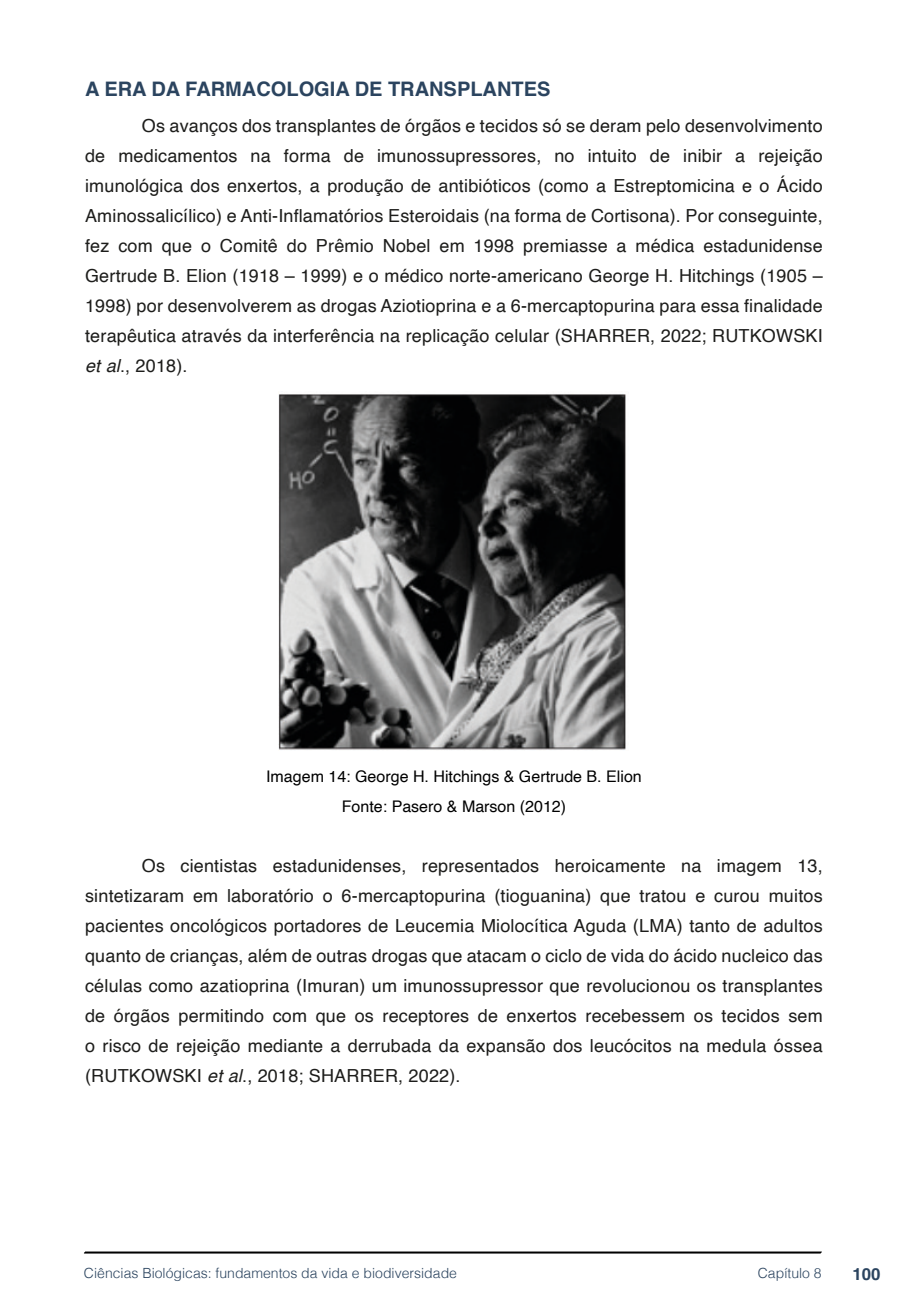
<style>
.page{position:relative;width:908px;height:1304px;background:#fff}
.page>*{position:absolute;margin:0;border:0;box-sizing:border-box;transform-origin:0 0}
.Subtitulo{font:700 20px "Helvetica";color:#2b445f}
.txt{font:18px/30px "Helvetica";letter-spacing:.01em;color:#1d1d1b;text-align:justify}
.t1{font:700 16.8px "Helvetica";color:#2b445f}
.imagens_graf_tab{font:16px "Helvetica";color:#000}
.t2{font:300 14px "Helvetica";color:#2b445f}
.s1{font-style:italic}
</style>
<div class="page">
<svg style="left:84px;top:1251px;width:737px;height:3px;background:#515151"></svg>
<img style="left:278px;top:394px;width:348px;height:356px">
<p class="Subtitulo" style="left:85px;top:77px;width:466px">A ERA DA FARMACOLOGIA DE TRANSPLANTES</p>
<p class="txt" style="left:85px;top:111px;width:738px;text-indent:57px">Os avanços dos transplantes de órgãos e tecidos só se deram pelo desenvolvimento de medicamentos na forma de imunossupressores, no intuito de inibir a rejeição imunológica dos enxertos, a produção de antibióticos (como a Estreptomicina e o Ácido Aminossalicílico) e Anti-Inflamatórios Esteroidais (na forma de Cortisona). Por conseguinte, fez com que o Comitê do Prêmio Nobel em 1998 premiasse a médica estadunidense Gertrude B. Elion (1918 – 1999) e o médico norte-americano George H. Hitchings (1905 – 1998) por desenvolverem as drogas Aziotioprina e a 6-mercaptopurina para essa finalidade terapêutica através da interferência na replicação celular (SHARRER, 2022; RUTKOWSKI <span class="s1">et al</span>., 2018).</p>
<p class="imagens_graf_tab" style="left:266px;top:764px;width:377px">Imagem 14: George H. Hitchings &amp; Gertrude B. Elion</p>
<p class="imagens_graf_tab" style="left:341px;top:794px;width:226px">Fonte: Pasero &amp; Marson (2012)</p>
<p class="txt" style="left:85px;top:852px;width:738px;text-indent:57px">Os cientistas estadunidenses, representados heroicamente na imagem 13, sintetizaram em laboratório o 6-mercaptopurina (tioguanina) que tratou e curou muitos pacientes oncológicos portadores de Leucemia Miolocítica Aguda (LMA) tanto de adultos quanto de crianças, além de outras drogas que atacam o ciclo de vida do ácido nucleico das células como azatioprina (Imuran) um imunossupressor que revolucionou os transplantes de órgãos permitindo com que os receptores de enxertos recebessem os tecidos sem o risco de rejeição mediante a derrubada da expansão dos leucócitos na medula óssea (RUTKOWSKI <span class="s1">et al</span>., 2018; SHARRER, 2022).</p>
<p class="t2" style="left:84px;top:1261px;width:374px">Ciências Biológicas: fundamentos da vida e biodiversidade</p>
<p class="t2" style="left:757px;top:1261px;width:65px">Capítulo 8</p>
<p class="t1" style="left:851px;top:1264px;width:30px">100</p>
</div>
